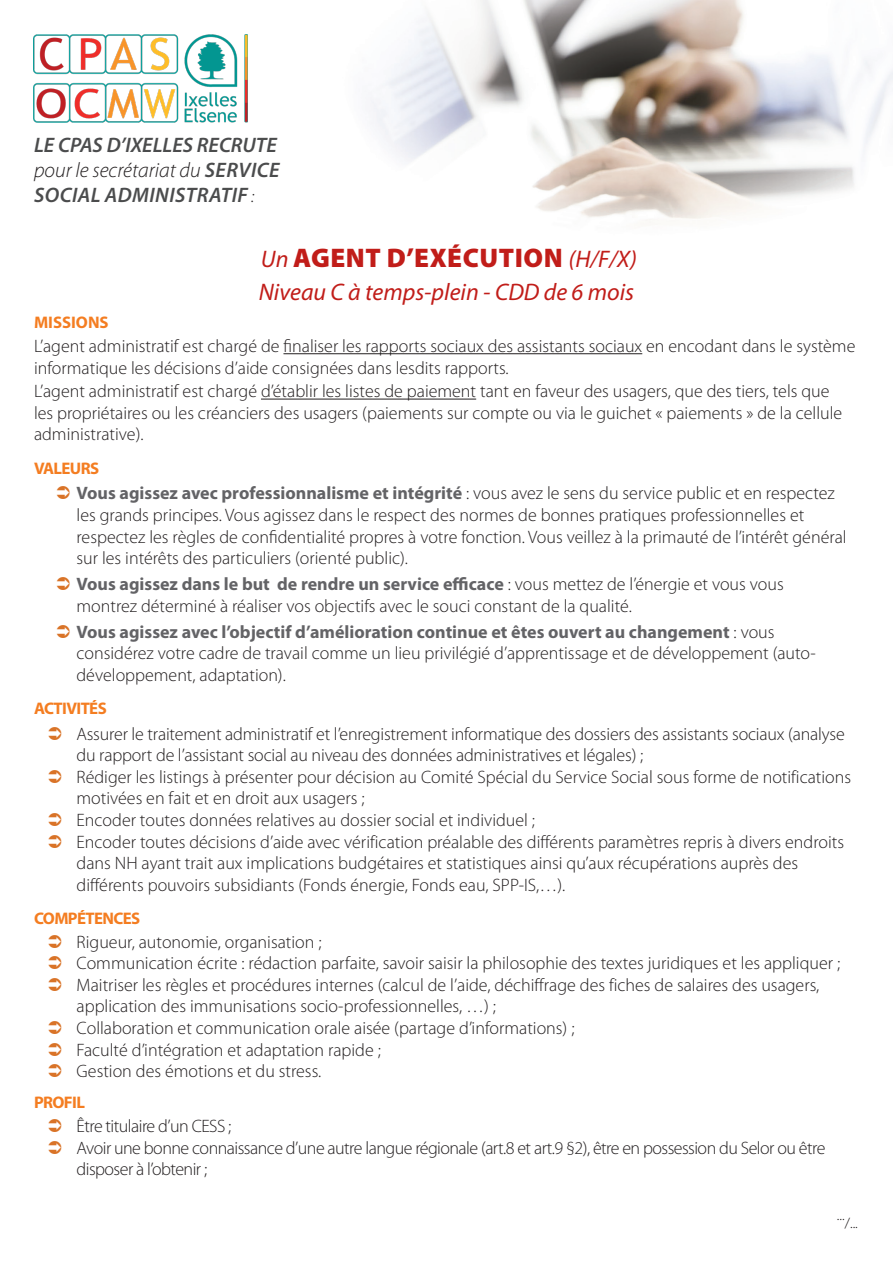
<style>
.page{position:relative;width:893px;height:1263px;background:#fff}
.page>*{position:absolute;margin:0;border:0;box-sizing:border-box;transform-origin:0 0}
.t1{font:900 27px "Myriad Pro";letter-spacing:.02em;color:#c11d19}
.t2{font:italic 24px "Myriad Pro";color:#c11d19}
.t3{font:italic 600 21px/25.2px "Myriad Pro";color:#4b4c4d}
.t4{font:300 18px/21.6px "Myriad Pro";color:#231f20}
.t5{font:300 18px/21.6px "Myriad Pro";letter-spacing:-.03em;color:#231f20}
.t6{font:700 16.8px "Myriad Pro";letter-spacing:-.035em;color:#f47d21}
.t7{font:700 16.8px "Myriad Pro";color:#f47d21}
.t8{font:300 15px "Myriad Pro";color:#231f20}
.s1{font-weight:300;color:#231f20}
.s2{font-weight:300;font-size:18px;color:#231f20}
.s3{font-weight:400;font-style:italic;font-size:24px}
.s4{font-weight:700;color:#636366}
</style>
<div class="page">
<img style="left:33px;top:0;width:860px;height:400px">
<hr style="left:283px;top:353px;width:359px;height:1px;background:#231f20">
<hr style="left:261px;top:399px;width:215px;height:1px;background:#231f20">
<div style="left:237px;top:223px;width:429px;height:112px;background:#fff"></div>
<div style="left:7px;top:110px;width:308px;height:128px;background:#fff"></div>
<img style="left:34px;top:34px;width:213px;height:89px">
<p class="t3" style="left:34px;top:132px;width:247px">LE CPAS D’IXELLES RECRUTE <span class="s1">pour le secrétariat du</span> SERVICE<br>SOCIAL ADMINISTRATIF <span class="s2">:</span></p>
<h1 class="t1" style="left:261px;top:242px;width:378px"><span class="s3">Un</span> AGENT D’EXÉCUTION <span class="s3">(H/F/X)</span></h1>
<h2 class="t2" style="left:259px;top:277px;width:377px">Niveau C à temps-plein - CDD de 6 mois</h2>
<p class="t7" style="left:34px;top:312px;width:76px">MISSIONS</p>
<p class="t4" style="left:34px;top:335px;width:823px">L’agent administratif est chargé de finaliser les rapports sociaux des assistants sociaux en encodant dans le système informatique les décisions d’aide consignées dans lesdits rapports.</p>
<p class="t4" style="left:34px;top:381px;width:810px">L’agent administratif est chargé d’établir les listes de paiement tant en faveur des usagers, que des tiers, tels que les propriétaires ou les créanciers des usagers (paiements sur compte ou via le guichet « paiements » de la cellule administrative).</p>
<p class="t6" style="left:34px;top:457px;width:67px">VALEURS</p>
<p class="t4" style="left:77px;top:483px;width:772px"><span class="s4">Vous agissez avec professionnalisme et intégrité</span> : vous avez le sens du service public et en respectez les grands principes. Vous agissez dans le respect des normes de bonnes pratiques professionnelles et respectez les règles de confidentialité propres à votre fonction. Vous veillez à la primauté de l’intérêt général sur les intérêts des particuliers (orienté public).</p>
<p class="t4" style="left:77px;top:573px;width:709px"><span class="s4">Vous agissez dans le but de rendre un service efficace</span> : vous mettez de l’énergie et vous vous montrez déterminé à réaliser vos objectifs avec le souci constant de la qualité.</p>
<p class="t4" style="left:77px;top:621px;width:741px"><span class="s4">Vous agissez avec l’objectif d’amélioration continue et êtes ouvert au changement</span> : vous considérez votre cadre de travail comme un lieu privilégié d’apprentissage et de développement (auto&shy;développement, adaptation).</p>
<p class="t6" style="left:34px;top:697px;width:74px">ACTIVITÉS</p>
<p class="t4" style="left:77px;top:723px;width:776px">Assurer le traitement administratif et l’enregistrement informatique des dossiers des assistants sociaux (analyse du rapport de l’assistant social au niveau des données administratives et légales) ;<br>Rédiger les listings à présenter pour décision au Comité Spécial du Service Social sous forme de notifications motivées en fait et en droit aux usagers ;<br>Encoder toutes données relatives au dossier social et individuel ;<br>Encoder toutes décisions d’aide avec vérification préalable des différents paramètres repris à divers endroits dans NH ayant trait aux implications budgétaires et statistiques ainsi qu’aux récupérations auprès des différents pouvoirs subsidiants (Fonds énergie, Fonds eau, SPP-IS,…).</p>
<p class="t6" style="left:34px;top:907px;width:108px">COMPÉTENCES</p>
<p class="t4" style="left:77px;top:931px;width:765px">Rigueur, autonomie, organisation ;<br>Communication écrite : rédaction parfaite, savoir saisir la philosophie des textes juridiques et les appliquer ; Maitriser les règles et procédures internes (calcul de l’aide, déchiffrage des fiches de salaires des usagers, application des immunisations socio-professionnelles, …) ;<br>Collaboration et communication orale aisée (partage d’informations) ;<br>Faculté d’intégration et adaptation rapide ;<br>Gestion des émotions et du stress.</p>
<p class="t6" style="left:34px;top:1091px;width:52px">PROFIL</p>
<p class="t5" style="left:77px;top:1115px;width:750px">Être titulaire d’un CESS ;<br>Avoir une bonne connaissance d’une autre langue régionale (art.8 et art.9 §2), être en possession du Selor ou être disposer à l’obtenir ;</p>
<p class="t8" style="left:837px;top:1207px;width:9px">...</p>
<p class="t8" style="left:845px;top:1214px;width:15px">/...</p>
</div>
